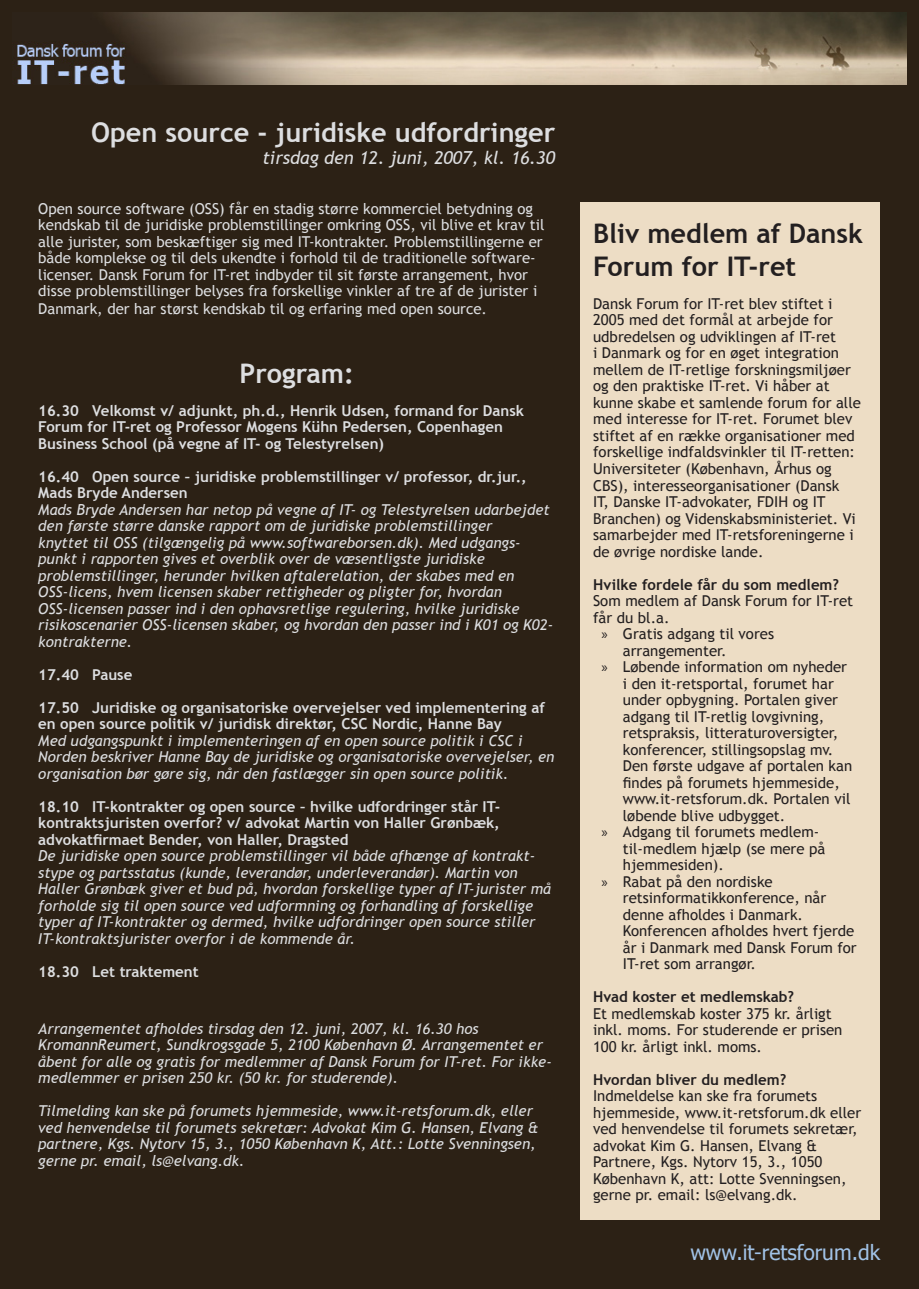
<style>
.page{position:relative;width:919px;height:1289px;background:#fff}
.page>*{position:absolute;margin:0;border:0;box-sizing:border-box;transform-origin:0 0}
.t1{font:700 27px "Trebuchet MS";color:#dddee0}
.t2{font:700 27px/32.4px "Trebuchet MS";color:#231f20}
.t3{font:21px "Tahoma";color:#a1c2e6}
.t4{font:italic 18px "Trebuchet MS";color:#dddee0}
.t5{font:italic 15px/16.5px "Trebuchet MS";color:#dddee0}
.t6{font:15px/16.5px "Trebuchet MS";color:#231f20}
.t7{font:700 15px/16.5px "Trebuchet MS";color:#dddee0}
.t8{font:15px/16.5px "Trebuchet MS";color:#dddee0}
.t9{font:700 15px "Trebuchet MS";color:#231f20}
.t10{font:15px "Myriad Pro";color:#231f20}
</style>
<div class="page">
<div style="left:0;top:0;width:918px;height:1288px;background:#2c2115"></div>
<div style="left:580px;top:202px;width:299px;height:1017px;background:#edddc5"></div>
<img style="left:13px;top:13px;width:893px;height:71px">
<p class="t1" style="left:91px;top:116px;width:465px">Open source - juridiske udfordringer</p>
<p class="t4" style="left:262px;top:147px;width:294px">tirsdag den 12. juni, 2007, kl. 16.30</p>
<p class="t8" style="left:38px;top:200px;width:507px">Open source software (OSS) får en stadig større kommerciel betydning og kendskab til de juridiske problemstillinger omkring OSS, vil blive et krav til alle jurister, som beskæftiger sig med IT-kontrakter. Problemstillingerne er både komplekse og til dels ukendte i forhold til de traditionelle software&shy;licenser. Dansk Forum for IT-ret indbyder til sit første arrangement, hvor disse problemstillinger belyses fra forskellige vinkler af tre af de jurister i</p>
<p class="t8" style="left:38px;top:301px;width:450px">Danmark, der har størst kendskab til og erfaring med open source.</p>
<p class="t1" style="left:239px;top:356px;width:116px">Program:</p>
<p class="t7" style="left:38px;top:402px;width:487px">16.30 Velkomst v/ adjunkt, ph.d., Henrik Udsen, formand for Dansk<br>Forum for IT-ret og Professor Mogens Kühn Pedersen, Copenhagen<br>Business School (på vegne af IT- og Telestyrelsen)</p>
<p class="t7" style="left:38px;top:468px;width:490px">16.40 Open source – juridiske problemstillinger v/ professor, dr.jur.,<br>Mads Bryde Andersen</p>
<p class="t5" style="left:38px;top:501px;width:516px">Mads Bryde Andersen har netop på vegne af IT- og Telestyrelsen udarbejdet den første større danske rapport om de juridiske problemstillinger<br>knyttet til OSS (tilgængelig på www.softwareborsen.dk). Med udgangs&shy;punkt i rapporten gives et overblik over de væsentligste juridiske problemstillinger, herunder hvilken aftalerelation, der skabes med en OSS-licens, hvem licensen skaber rettigheder og pligter for, hvordan OSS-licensen passer ind i den ophavsretlige regulering, hvilke juridiske risikoscenarier OSS-licensen skaber, og hvordan den passer ind i K01 og K02- kontrakterne.</p>
<p class="t7" style="left:38px;top:666px;width:96px">17.40 Pause</p>
<p class="t7" style="left:38px;top:699px;width:508px">17.50 Juridiske og organisatoriske overvejelser ved implementering af en open source politik v/ juridisk direktør, CSC Nordic, Hanne Bay</p>
<p class="t5" style="left:38px;top:732px;width:517px">Med udgangspunkt i implementeringen af en open source politik i CSC i<br>Norden beskriver Hanne Bay de juridiske og organisatoriske overvejelser, en organisation bør gøre sig, når den fastlægger sin open source politik.</p>
<p class="t7" style="left:38px;top:798px;width:463px;text-align:justify">18.10 IT-kontrakter og open source – hvilke udfordringer står IT&shy;kontraktsjuristen overfor? v/ advokat Martin von Haller Grønbæk, advokatfirmaet Bender, von Haller, Dragsted</p>
<p class="t5" style="left:38px;top:847px;width:514px">De juridiske open source problemstillinger vil både afhænge af kontrakt&shy;stype og partsstatus (kunde, leverandør, underleverandør). Martin von Haller Grønbæk giver et bud på, hvordan forskellige typer af IT-jurister må forholde sig til open source ved udformning og forhandling af forskellige typer af IT-kontrakter og dermed, hvilke udfordringer open source stiller IT-kontraktsjurister overfor i de kommende år.</p>
<p class="t7" style="left:38px;top:963px;width:162px">18.30 Let traktement</p>
<p class="t5" style="left:38px;top:1020px;width:515px">Arrangementet afholdes tirsdag den 12. juni, 2007, kl. 16.30 hos KromannReumert, Sundkrogsgade 5, 2100 København Ø. Arrangementet er åbent for alle og gratis for medlemmer af Dansk Forum for IT-ret. For ikke&shy;medlemmer er prisen 250 kr. (50 kr. for studerende).</p>
<p class="t5" style="left:38px;top:1102px;width:501px">Tilmelding kan ske på forumets hjemmeside, www.it-retsforum.dk, eller ved henvendelse til forumets sekretær: Advokat Kim G. Hansen, Elvang &amp; partnere, Kgs. Nytorv 15, 3., 1050 København K, Att.: Lotte Svenningsen, gerne pr. email, ls@elvang.dk.</p>
<p class="t2" style="left:593px;top:218px;width:271px">Bliv medlem af Dansk<br>Forum for IT-ret</p>
<p class="t6" style="left:593px;top:295px;width:269px">Dansk Forum for IT-ret blev stiftet i 2005 med det formål at arbejde for udbredelsen og udviklingen af IT-ret<br>i Danmark og for en øget integration mellem de IT-retlige forskningsmiljøer og den praktiske IT-ret. Vi håber at kunne skabe et samlende forum for alle med interesse for IT-ret. Forumet blev stiftet af en række organisationer med forskellige indfaldsvinkler til IT-retten:<br>Universiteter (København, Århus og CBS), interesseorganisationer (Dansk<br>IT, Danske IT-advokater, FDIH og IT Branchen) og Videnskabsministeriet. Vi samarbejder med IT-retsforeningerne i de øvrige nordiske lande.</p>
<p class="t9" style="left:593px;top:575px;width:247px">Hvilke fordele får du som medlem?</p>
<p class="t6" style="left:593px;top:592px;width:261px">Som medlem af Dansk Forum for IT-ret får du bl.a.</p>
<p class="t6" style="left:622px;top:625px;width:153px">Gratis adgang til vores arrangementer.</p>
<p class="t6" style="left:622px;top:658px;width:231px">Løbende information om nyheder i den it-retsportal, forumet har under opbygning. Portalen giver adgang til IT-retlig lovgivning, retspraksis, litteraturoversigter, konferencer, stillingsopslag mv.<br>Den første udgave af portalen kan findes på forumets hjemmeside, www.it-retsforum.dk. Portalen vil løbende blive udbygget.</p>
<p class="t6" style="left:622px;top:823px;width:204px">Adgang til forumets medlem&shy;til-medlem hjælp (se mere på hjemmesiden).</p>
<p class="t6" style="left:622px;top:873px;width:235px">Rabat på den nordiske retsinformatikkonference, når denne afholdes i Danmark.<br>Konferencen afholdes hvert fjerde år i Danmark med Dansk Forum for<br>IT-ret som arrangør.</p>
<p class="t9" style="left:593px;top:987px;width:202px">Hvad koster et medlemskab?</p>
<p class="t6" style="left:593px;top:1005px;width:251px">Et medlemskab koster 375 kr. årligt inkl. moms. For studerende er prisen<br>100 kr. årligt inkl. moms.</p>
<p class="t9" style="left:593px;top:1070px;width:195px">Hvordan bliver du medlem?</p>
<p class="t6" style="left:593px;top:1087px;width:270px">Indmeldelse kan ske fra forumets hjemmeside, www.it-retsforum.dk eller ved henvendelse til forumets sekretær, advokat Kim G. Hansen, Elvang &amp; Partnere, Kgs. Nytorv 15, 3., 1050<br>København K, att: Lotte Svenningsen, gerne pr. email: ls@elvang.dk.</p>
<p class="t10" style="left:601px;top:624px;width:8px">»</p>
<p class="t10" style="left:601px;top:657px;width:8px">»</p>
<p class="t10" style="left:601px;top:822px;width:8px">»</p>
<p class="t10" style="left:601px;top:872px;width:8px">»</p>
<p class="t3" style="left:690px;top:1238px;width:191px">www.it-retsforum.dk</p>
</div>
